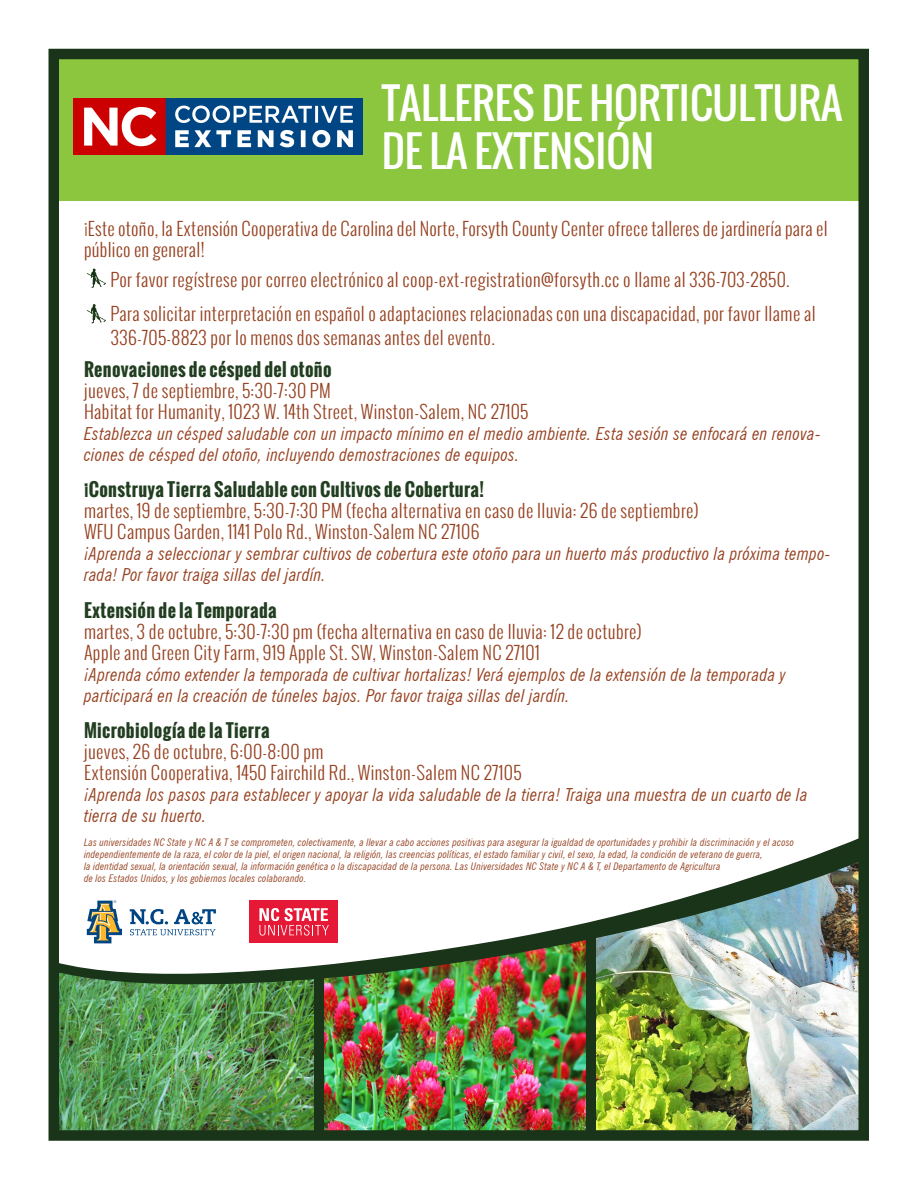
<style>
.page{position:relative;width:918px;height:1188px;background:#fff}
.page>*{position:absolute;margin:0;border:0;box-sizing:border-box;transform-origin:0 0}
.t1{font:42px/48px "Oswald";letter-spacing:-.005em;color:#fff}
.t2{font:300 18px/21px "Oswald";letter-spacing:.02em;color:#964120}
.t3{font:italic condensed 18px/21px "News Gothic BT";letter-spacing:.02em;color:#964120}
.t4{font:700 18px "Oswald";letter-spacing:.02em;color:#223e20}
.t5{font:italic condensed 10.5px/12px "News Gothic BT";letter-spacing:.02em;color:#964120}
</style>
<div class="page">
<div style="left:57px;top:52px;width:808px;height:149px;background:#8bc63e"></div>
<svg style="left:87px;top:268px;width:19px;height:20px"></svg>
<svg style="left:87px;top:304px;width:19px;height:19px"></svg>
<svg style="left:60px;top:838px;width:798px;height:133px"></svg>
<img style="left:60px;top:971px;width:262px;height:159px">
<img style="left:591px;top:860px;width:267px;height:270px">
<img style="left:322px;top:939px;width:264px;height:191px">
<div style="left:49px;top:49px;width:820px;height:1092px;border:10px solid #193419"></div>
<div style="left:314px;top:973px;width:9px;height:163px;background:#193419"></div>
<div style="left:586px;top:930px;width:10px;height:206px;background:#193419"></div>
<img style="left:74px;top:99px;width:289px;height:56px">
<h1 class="t1" style="left:382px;top:79px;width:462px">TALLERES DE HORTICULTURA<br>DE LA EXTENSIÓN</h1>
<p class="t2" style="left:84px;top:218px;width:745px">¡Este otoño, la Extensión Cooperativa de Carolina del Norte, Forsyth County Center ofrece talleres de jardinería para el público en general!</p>
<p class="t2" style="left:110px;top:262px;width:707px;line-height:34.5px">Por favor regístrese por correo electrónico al coop-ext-registration@forsyth.cc o llame al 336-703-2850.<br>Para solicitar interpretación en español o adaptaciones relacionadas con una discapacidad, por favor llame al</p>
<p class="t2" style="left:111px;top:327px;width:386px">336-705-8823 por lo menos dos semanas antes del evento.</p>
<p class="t4" style="left:84px;top:356px;width:249px">Renovaciones de césped del otoño</p>
<p class="t2" style="left:84px;top:380px;width:446px">jueves, 7 de septiembre, 5:30-7:30 PM<br>Habitat for Humanity, 1023 W. 14th Street, Winston-Salem, NC 27105</p>
<p class="t3" style="left:84px;top:423px;width:739px">Establezca un césped saludable con un impacto mínimo en el medio ambiente. Esta sesión se enfocará en renova&shy;ciones de césped del otoño, incluyendo demostraciones de equipos.</p>
<p class="t4" style="left:84px;top:476px;width:402px">¡Construya Tierra Saludable con Cultivos de Cobertura!</p>
<p class="t2" style="left:84px;top:500px;width:616px">martes, 19 de septiembre, 5:30-7:30 PM (fecha alternativa en caso de lluvia: 26 de septiembre)<br>WFU Campus Garden, 1141 Polo Rd., Winston-Salem NC 27106</p>
<p class="t3" style="left:84px;top:543px;width:748px">¡Aprenda a seleccionar y sembrar cultivos de cobertura este otoño para un huerto más productivo la próxima tempo&shy;rada! Por favor traiga sillas del jardín.</p>
<p class="t4" style="left:84px;top:597px;width:194px">Extensión de la Temporada</p>
<p class="t2" style="left:84px;top:621px;width:559px">martes, 3 de octubre, 5:30-7:30 pm (fecha alternativa en caso de lluvia: 12 de octubre)<br>Apple and Green City Farm, 919 Apple St. SW, Winston-Salem NC 27101</p>
<p class="t3" style="left:84px;top:664px;width:704px">¡Aprenda cómo extender la temporada de cultivar hortalizas! Verá ejemplos de la extensión de la temporada y participará en la creación de túneles bajos. Por favor traiga sillas del jardín.</p>
<p class="t4" style="left:84px;top:717px;width:187px">Microbiología de la Tierra</p>
<p class="t2" style="left:84px;top:741px;width:439px">jueves, 26 de octubre, 6:00-8:00 pm<br>Extensión Cooperativa, 1450 Fairchild Rd., Winston-Salem NC 27105</p>
<p class="t3" style="left:84px;top:784px;width:725px">¡Aprenda los pasos para establecer y apoyar la vida saludable de la tierra! Traiga una muestra de un cuarto de la tierra de su huerto.</p>
<p class="t5" style="left:84px;top:836px;width:712px">Las universidades NC State y NC A &amp; T se comprometen, colectivamente, a llevar a cabo acciones positivas para asegurar la igualdad de oportunidades y prohibir la discriminación y el acoso independientemente de la raza, el color de la piel, el origen nacional, la religión, las creencias políticas, el estado familiar y civil, el sexo, la edad, la condición de veterano de guerra,<br>la identidad sexual, la orientación sexual, la información genética o la discapacidad de la persona. Las Universidades NC State y NC A &amp; T, el Departamento de Agricultura<br>de los Estados Unidos, y los gobiernos locales colaborando.</p>
</div>
